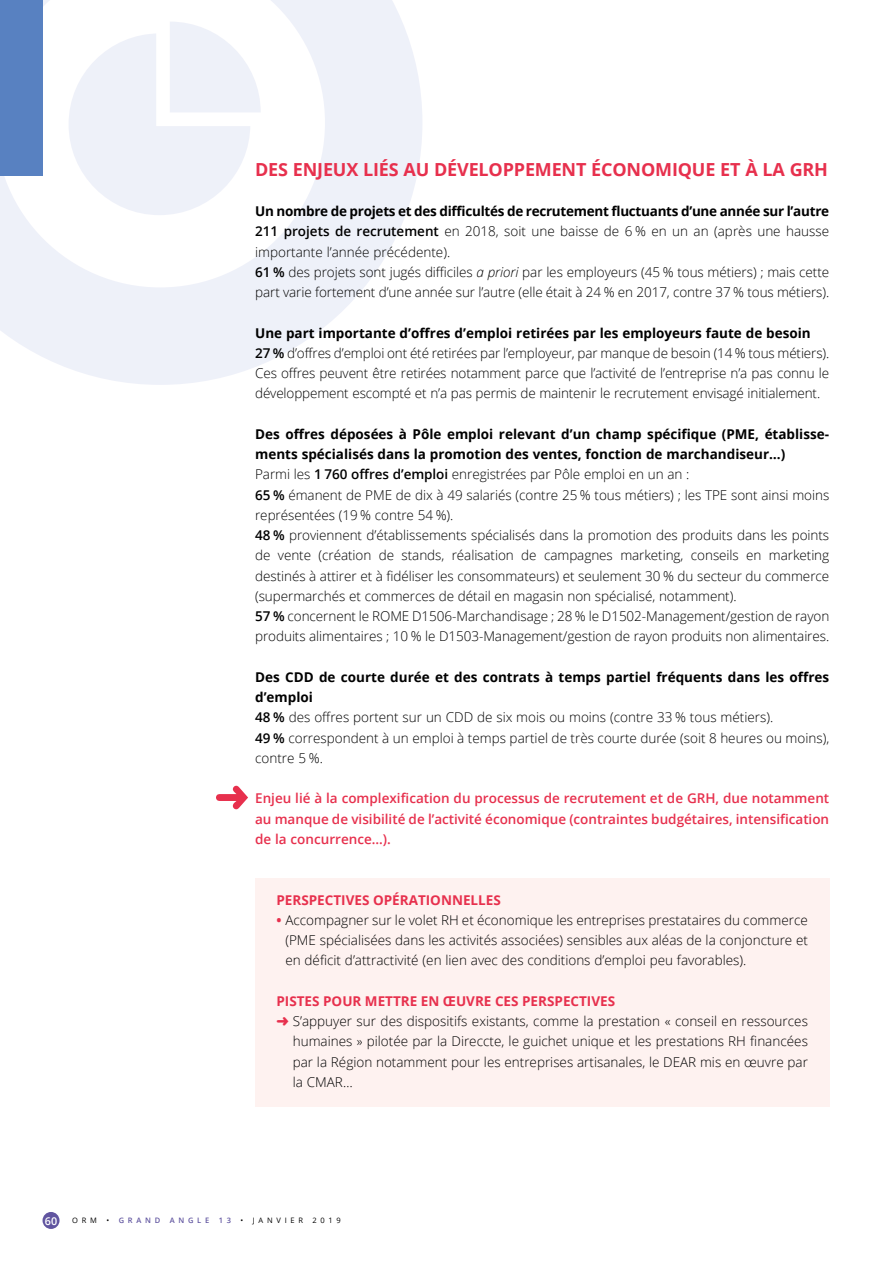
<style>
.page{position:relative;width:893px;height:1263px;background:#fff}
.page>*{position:absolute;margin:0;border:0;box-sizing:border-box;transform-origin:0 0}
.t1{font:700 18px "Open Sans";letter-spacing:-.01em;color:#e7304d}
.t2{font:300 13.5px/20.2px "Open Sans";letter-spacing:-.005em;color:#000}
.t3{font:600 13.5px/20.2px "Open Sans";color:#e7304d;text-align:justify}
.t4{font:700 13.5px "Open Sans";color:#e7304d}
.t5{font:600 10.8px "Open Sans";color:#fff}
.t6{font:7.5px "Open Sans";letter-spacing:.5em;color:#000}
.t7{font:600 7.5px "Open Sans";letter-spacing:.5em;color:#6155a0}
.s1{font-weight:700}
.s2{font-weight:600}
.s3{font-style:italic}
.s4{font-weight:700;color:#e7304d}
.s5{color:#e7304d}
.s6{font-weight:400;color:#000}
</style>
<div class="page">
<div style="left:43px;top:1212px;width:17px;height:17px;background:#6155a0;border-radius:50%"></div>
<svg style="left:0;top:0;width:422px;height:385px"></svg>
<div style="left:0;top:0;width:43px;height:176px;background:#5881c1"></div>
<div style="left:255px;top:879px;width:574px;height:228px;background:#fef2f0"></div>
<svg style="left:216px;top:786px;width:32px;height:23px"></svg>
<h1 class="t1" style="left:255px;top:156px;width:574px">DES ENJEUX LIÉS AU DÉVELOPPEMENT ÉCONOMIQUE ET À LA GRH</h1>
<p class="t2" style="left:255px;top:201px;width:576px"><span class="s1">Un nombre de projets et des difficultés de recrutement fluctuants d’une année sur l’autre </span><span class="s2">211 projets de recrutement</span> en 2018, soit une baisse de 6 % en un an (après une hausse importante l’année précédente).<br><span class="s2">61 %</span> des projets sont jugés difficiles <span class="s3">a priori</span> par les employeurs (45 % tous métiers) ; mais cette part varie fortement d’une année sur l’autre (elle était à 24 % en 2017, contre 37 % tous métiers).</p>
<p class="t2" style="left:255px;top:322px;width:576px"><span class="s1">Une part importante d’offres d’emploi retirées par les employeurs faute de besoin </span><span class="s2">27 %</span> d’offres d’emploi ont été retirées par l’employeur, par manque de besoin (14 % tous métiers).<br>Ces offres peuvent être retirées notamment parce que l’activité de l’entreprise n’a pas connu le développement escompté et n’a pas permis de maintenir le recrutement envisagé initialement.</p>
<p class="t2" style="left:255px;top:423px;width:576px"><span class="s1">Des offres déposées à Pôle emploi relevant d’un champ spécifique (PME, établisse&shy;ments spécialisés dans la promotion des ventes, fonction de marchandiseur…)<br></span>Parmi les <span class="s2">1 760 offres d’emploi</span> enregistrées par Pôle emploi en un an :<br><span class="s2">65 %</span> émanent de PME de dix à 49 salariés (contre 25 % tous métiers) ; les TPE sont ainsi moins représentées (19 % contre 54 %).<br><span class="s2">48 %</span> proviennent d’établissements spécialisés dans la promotion des produits dans les points de vente (création de stands, réalisation de campagnes marketing, conseils en marketing destinés à attirer et à fidéliser les consommateurs) et seulement 30 % du secteur du commerce (supermarchés et commerces de détail en magasin non spécialisé, notamment).<br><span class="s2">57 %</span> concernent le ROME D1506-Marchandisage ; 28 % le D1502-Management/gestion de rayon produits alimentaires ; 10 % le D1503-Management/gestion de rayon produits non alimentaires.</p>
<p class="t2" style="left:255px;top:666px;width:576px"><span class="s1">Des CDD de courte durée et des contrats à temps partiel fréquents dans les offres d’emploi<br></span><span class="s2">48 %</span> des offres portent sur un CDD de six mois ou moins (contre 33 % tous métiers).<br><span class="s2">49 %</span> correspondent à un emploi à temps partiel de très courte durée (soit 8 heures ou moins), contre 5 %.</p>
<p class="t3" style="left:255px;top:788px;width:576px">Enjeu lié à la complexification du processus de recrutement et de GRH, due notamment au manque de visibilité de l’activité économique (contraintes budgétaires, intensification de la concurrence…).</p>
<p class="t4" style="left:276px;top:890px;width:226px">PERSPECTIVES OPÉRATIONNELLES</p>
<p class="t2" style="left:285px;top:909px;width:524px;text-align:justify;text-indent:-9px"><span class="s4">•</span> Accompagner sur le volet RH et économique les entreprises prestataires du commerce (PME spécialisées dans les activités associées) sensibles aux aléas de la conjoncture et en déficit d’attractivité (en lien avec des conditions d’emploi peu favorables).</p>
<p class="t4" style="left:276px;top:991px;width:340px">PISTES POUR METTRE EN ŒUVRE CES PERSPECTIVES</p>
<p class="t2" style="left:276px;top:1011px;width:533px"><span class="s5">➜</span> S’appuyer sur des dispositifs existants, comme la prestation « conseil en ressources</p>
<p class="t2" style="left:293px;top:1031px;width:517px">humaines » pilotée par la Direccte, le guichet unique et les prestations RH financées</p>
<p class="t2" style="left:293px;top:1051px;width:517px">par la Région notamment pour les entreprises artisanales, le DEAR mis en œuvre par</p>
<p class="t2" style="left:293px;top:1071px;width:61px">la CMAR…</p>
<p class="t5" style="left:45px;top:1213px;width:14px">60</p>
<p class="t6" style="left:72px;top:1215px;width:26px">ORM</p>
<p class="t7" style="left:106px;top:1215px;width:55px"><span class="s6">•</span> GRAND</p>
<p class="t7" style="left:170px;top:1215px;width:41px">ANGLE</p>
<p class="t7" style="left:219px;top:1215px;width:14px">1 3</p>
<p class="t6" style="left:241px;top:1215px;width:64px">• JANVIER</p>
<p class="t6" style="left:313px;top:1215px;width:30px">2019</p>
</div>
